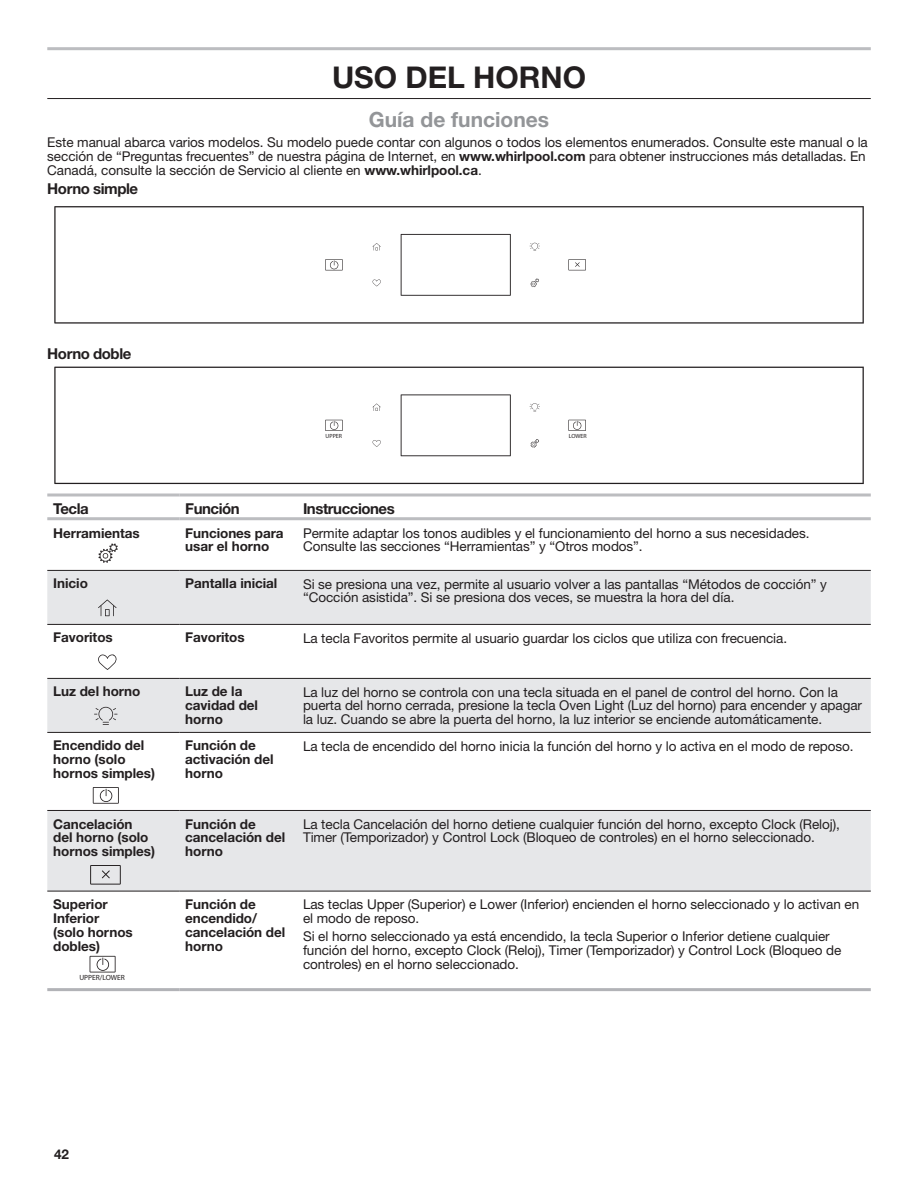
<style>
.page{position:relative;width:918px;height:1188px;background:#fff}
.page>*{position:absolute;margin:0;border:0;box-sizing:border-box;transform-origin:0 0}
.Heading_1{font:700 30px "Helvetica Neue";color:#231f20}
.Heading_2{font:700 21px "Helvetica Neue";color:#939598}
.Heading_3{font:700 15px "Helvetica Neue";letter-spacing:-.03em;color:#231f20}
.Body{font:13.5px/13.8px "Helvetica Neue";letter-spacing:-.005em;color:#231f20}
.Body_Bold{font:700 13.5px/13.8px "Helvetica Neue";letter-spacing:-.005em;color:#231f20}
.t1{font:7.5px "Myriad Pro";color:#231f20}
.t2{font:6px "Myriad Pro";color:#231f20}
.s1{font-weight:700}
</style>
<div class="page">
<hr style="left:47px;top:47px;width:824px;height:3px;background:#bcbdc0">
<hr style="left:47px;top:98px;width:824px;height:1px;background:#231f20">
<svg style="left:54px;top:206px;width:810px;height:118px"></svg>
<svg style="left:401px;top:234px;width:110px;height:62px"></svg>
<svg style="left:325px;top:259px;width:18px;height:11px"></svg>
<svg style="left:373px;top:243px;width:8px;height:7px"></svg>
<svg style="left:372px;top:279px;width:9px;height:7px"></svg>
<svg style="left:530px;top:243px;width:10px;height:8px"></svg>
<svg style="left:531px;top:279px;width:8px;height:8px"></svg>
<svg style="left:568px;top:259px;width:18px;height:11px"></svg>
<svg style="left:54px;top:367px;width:810px;height:117px"></svg>
<svg style="left:401px;top:394px;width:110px;height:62px"></svg>
<svg style="left:325px;top:420px;width:18px;height:11px"></svg>
<svg style="left:373px;top:404px;width:8px;height:7px"></svg>
<svg style="left:372px;top:440px;width:9px;height:7px"></svg>
<svg style="left:530px;top:403px;width:10px;height:9px"></svg>
<svg style="left:531px;top:439px;width:8px;height:9px"></svg>
<svg style="left:568px;top:420px;width:18px;height:11px"></svg>
<svg style="left:47px;top:571px;width:824px;height:320px;fill:#e6e7e9"></svg>
<hr style="left:47px;top:494px;width:132px;height:2px;background:#bcbdc0">
<hr style="left:179px;top:494px;width:118px;height:2px;background:#bcbdc0">
<hr style="left:297px;top:494px;width:574px;height:2px;background:#bcbdc0">
<hr style="left:47px;top:517px;width:132px;height:3px;background:#bcbdc0">
<hr style="left:179px;top:517px;width:118px;height:3px;background:#bcbdc0">
<hr style="left:297px;top:517px;width:574px;height:3px;background:#bcbdc0">
<hr style="left:47px;top:570px;width:132px;height:1px;background:#231f20">
<hr style="left:179px;top:570px;width:118px;height:1px;background:#231f20">
<hr style="left:297px;top:570px;width:574px;height:1px;background:#231f20">
<hr style="left:47px;top:624px;width:132px;height:1px;background:#231f20">
<hr style="left:179px;top:624px;width:118px;height:1px;background:#231f20">
<hr style="left:297px;top:624px;width:574px;height:1px;background:#231f20">
<hr style="left:47px;top:678px;width:132px;height:1px;background:#231f20">
<hr style="left:179px;top:678px;width:118px;height:1px;background:#231f20">
<hr style="left:297px;top:678px;width:574px;height:1px;background:#231f20">
<hr style="left:47px;top:732px;width:132px;height:1px;background:#231f20">
<hr style="left:179px;top:732px;width:118px;height:1px;background:#231f20">
<hr style="left:297px;top:732px;width:574px;height:1px;background:#231f20">
<hr style="left:47px;top:810px;width:132px;height:1px;background:#231f20">
<hr style="left:179px;top:810px;width:118px;height:1px;background:#231f20">
<hr style="left:297px;top:810px;width:574px;height:1px;background:#231f20">
<hr style="left:47px;top:891px;width:132px;height:1px;background:#231f20">
<hr style="left:179px;top:891px;width:118px;height:1px;background:#231f20">
<hr style="left:297px;top:891px;width:574px;height:1px;background:#231f20">
<hr style="left:47px;top:988px;width:132px;height:3px;background:#b2b3b7">
<hr style="left:179px;top:988px;width:118px;height:3px;background:#b2b3b7">
<hr style="left:297px;top:988px;width:574px;height:3px;background:#b2b3b7">
<svg style="left:98px;top:543px;width:20px;height:20px"></svg>
<svg style="left:98px;top:600px;width:19px;height:16px"></svg>
<svg style="left:98px;top:654px;width:19px;height:16px"></svg>
<svg style="left:94px;top:707px;width:24px;height:18px"></svg>
<svg style="left:93px;top:787px;width:26px;height:17px"></svg>
<svg style="left:90px;top:865px;width:31px;height:20px"></svg>
<svg style="left:90px;top:956px;width:26px;height:16px"></svg>
<h1 class="Heading_1" style="left:332px;top:59px;width:255px">USO DEL HORNO</h1>
<h2 class="Heading_2" style="left:369px;top:107px;width:182px">Guía de funciones</h2>
<p class="Body" style="left:47px;top:135px;width:822px">Este manual abarca varios modelos. Su modelo puede contar con algunos o todos los elementos enumerados. Consulte este manual o la sección de “Preguntas frecuentes” de nuestra página de Internet, en <span class="s1">www.whirlpool.com</span> para obtener instrucciones más detalladas. En<br>Canadá, consulte la sección de Servicio al cliente en <span class="s1">www.whirlpool.ca</span>.</p>
<h3 class="Heading_3" style="left:47px;top:179px;width:92px">Horno simple</h3>
<h3 class="Heading_3" style="left:47px;top:344px;width:86px">Horno doble</h3>
<p class="t2" style="left:326px;top:432px;width:18px">UPPER</p>
<p class="t2" style="left:569px;top:432px;width:19px">LOWER</p>
<h3 class="Heading_3" style="left:53px;top:500px;width:37px">Tecla</h3>
<h3 class="Heading_3" style="left:185px;top:500px;width:56px">Función</h3>
<h3 class="Heading_3" style="left:303px;top:500px;width:93px">Instrucciones</h3>
<p class="Body_Bold" style="left:53px;top:526px;width:88px">Herramientas</p>
<p class="Body_Bold" style="left:185px;top:526px;width:100px">Funciones para usar el horno</p>
<p class="Body" style="left:303px;top:526px;width:508px">Permite adaptar los tonos audibles y el funcionamiento del horno a sus necesidades.<br>Consulte las secciones “Herramientas” y “Otros modos”.</p>
<p class="Body_Bold" style="left:53px;top:576px;width:36px">Inicio</p>
<p class="Body_Bold" style="left:185px;top:576px;width:94px">Pantalla inicial</p>
<p class="Body" style="left:303px;top:577px;width:525px">Si se presiona una vez, permite al usuario volver a las pantallas “Métodos de cocción” y “Cocción asistida”. Si se presiona dos veces, se muestra la hora del día.</p>
<p class="Body_Bold" style="left:53px;top:630px;width:61px">Favoritos</p>
<p class="Body_Bold" style="left:185px;top:630px;width:61px">Favoritos</p>
<p class="Body" style="left:303px;top:631px;width:486px">La tecla Favoritos permite al usuario guardar los ciclos que utiliza con frecuencia.</p>
<p class="Body_Bold" style="left:53px;top:684px;width:89px">Luz del horno</p>
<p class="Body_Bold" style="left:185px;top:684px;width:74px">Luz de la cavidad del horno</p>
<p class="Body" style="left:303px;top:685px;width:561px">La luz del horno se controla con una tecla situada en el panel de control del horno. Con la puerta del horno cerrada, presione la tecla Oven Light (Luz del horno) para encender y apagar la luz. Cuando se abre la puerta del horno, la luz interior se enciende automáticamente.</p>
<p class="Body_Bold" style="left:53px;top:738px;width:103px">Encendido del horno (solo hornos simples)</p>
<p class="Body_Bold" style="left:185px;top:738px;width:90px">Función de activación del horno</p>
<p class="Body" style="left:303px;top:739px;width:552px">La tecla de encendido del horno inicia la función del horno y lo activa en el modo de reposo.</p>
<p class="Body_Bold" style="left:53px;top:817px;width:103px">Cancelación del horno (solo hornos simples)</p>
<p class="Body_Bold" style="left:185px;top:817px;width:102px">Función de cancelación del horno</p>
<p class="Body" style="left:303px;top:817px;width:539px">La tecla Cancelación del horno detiene cualquier función del horno, excepto Clock (Reloj),<br>Timer (Temporizador) y Control Lock (Bloqueo de controles) en el horno seleccionado.</p>
<p class="Body_Bold" style="left:53px;top:897px;width:81px">Superior<br>Inferior (solo hornos dobles)</p>
<p class="Body_Bold" style="left:185px;top:897px;width:102px">Función de encendido/ cancelación del horno</p>
<p class="Body" style="left:303px;top:897px;width:558px">Las teclas Upper (Superior) e Lower (Inferior) encienden el horno seleccionado y lo activan en el modo de reposo.</p>
<p class="Body" style="left:303px;top:930px;width:540px">Si el horno seleccionado ya está encendido, la tecla Superior o Inferior detiene cualquier función del horno, excepto Clock (Reloj), Timer (Temporizador) y Control Lock (Bloqueo de controles) en el horno seleccionado.</p>
<p class="t1" style="left:79px;top:973px;width:47px">UPPER/LOWER</p>
<p class="Body_Bold" style="left:54px;top:1147px;width:16px">42</p>
</div>
